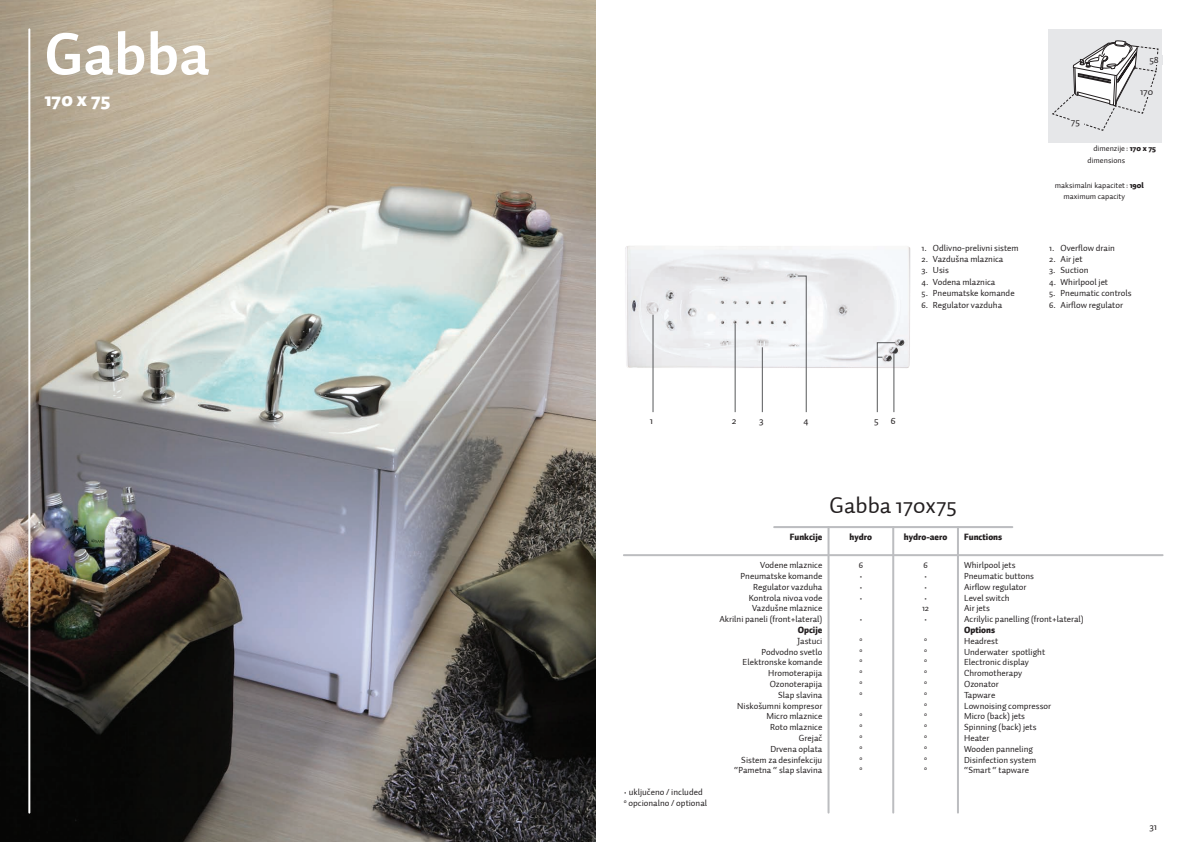
<style>
.page{position:relative;width:1191px;height:842px;background:#fff}
.page>*{position:absolute;margin:0;border:0;box-sizing:border-box;transform-origin:0 0}
.t1{font:60px "Auto 1 Bold LF";color:#fff}
.t2{font:23px "Auto 1";color:#231f20}
.t3{font:900 20px "Auto 1";color:#fff}
.t4{font:10px "Auto 1";color:#231f20}
.nuMERACIJA{font:9px "Auto 1";color:#231f20}
.t5{font:900 9px "Auto 1";color:#231f20}
.t6{font:8px "Auto 1";color:#231f20}
.s1{font-weight:900}
</style>
<div class="page">
<img style="left:625px;top:246px;width:286px;height:126px">
<div style="left:1048px;top:29px;width:114px;height:113px;background:#e6e7e9"></div>
<svg style="left:1052px;top:40px;width:106px;height:91px"></svg>
<img style="left:0;top:0;width:595px;height:842px">
<div style="left:1140px;top:87px;width:20px;height:10px;background:#e6e7e9"></div>
<div style="left:1070px;top:117px;width:14px;height:10px;background:#e6e7e9"></div>
<div style="left:1149px;top:55px;width:13px;height:10px;background:#e6e7e9"></div>
<hr style="left:892px;top:527px;width:2px;height:286px;background:#bcbdc0">
<hr style="left:827px;top:527px;width:2px;height:286px;background:#bcbdc0">
<hr style="left:957px;top:527px;width:2px;height:286px;background:#bcbdc0">
<hr style="left:624px;top:554px;width:538px;height:2px;background:#bcbdc0">
<hr style="left:774px;top:526px;width:238px;height:2px;background:#bcbdc0">
<hr style="left:653px;top:315px;width:1px;height:97px;background:#57585a">
<hr style="left:762px;top:347px;width:1px;height:65px;background:#57585a">
<hr style="left:735px;top:324px;width:1px;height:88px;background:#57585a">
<svg style="left:797px;top:276px;width:9px;height:136px"></svg>
<svg style="left:877px;top:342px;width:18px;height:70px"></svg>
<hr style="left:28px;top:29px;width:2px;height:784px;background:#fff">
<p class="t1" style="left:45px;top:15px;width:167px">Gabba</p>
<p class="t3" style="left:45px;top:86px;width:67px">170 x 75</p>
<p class="t4" style="left:1149px;top:53px;width:11px">58</p>
<p class="t4" style="left:1070px;top:115px;width:11px">75</p>
<p class="t4" style="left:1140px;top:85px;width:15px">170</p>
<p class="nuMERACIJA" style="left:921px;top:242px;width:99px">1. Odlivno-prelivni sistem</p>
<p class="nuMERACIJA" style="left:921px;top:253px;width:83px">2. Vazdušna mlaznica</p>
<p class="nuMERACIJA" style="left:921px;top:265px;width:29px">3. Usis</p>
<p class="nuMERACIJA" style="left:921px;top:276px;width:75px">4. Vodena mlaznica</p>
<p class="nuMERACIJA" style="left:921px;top:288px;width:95px">5. Pneumatske komande</p>
<p class="nuMERACIJA" style="left:921px;top:299px;width:82px">6. Regulator vazduha</p>
<p class="t6" style="left:1093px;top:144px;width:64px">dimenzije: <span class="s1">170 x 75</span></p>
<p class="t6" style="left:1087px;top:155px;width:39px">dimensions</p>
<p class="t6" style="left:1055px;top:180px;width:90px">maksimalni kapacitet: <span class="s1">190l</span></p>
<p class="t6" style="left:1063px;top:192px;width:63px">maximum capacity</p>
<p class="nuMERACIJA" style="left:1049px;top:242px;width:67px">1. Overflow drain</p>
<p class="nuMERACIJA" style="left:1049px;top:253px;width:35px">2. Air jet</p>
<p class="nuMERACIJA" style="left:1049px;top:265px;width:41px">3. Suction</p>
<p class="nuMERACIJA" style="left:1049px;top:276px;width:60px">4. Whirlpool jet</p>
<p class="nuMERACIJA" style="left:1049px;top:288px;width:84px">5. Pneumatic controls</p>
<p class="nuMERACIJA" style="left:1049px;top:299px;width:75px">6. Airflow regulator</p>
<p class="t4" style="left:650px;top:414px;width:5px">1</p>
<p class="t4" style="left:732px;top:414px;width:6px">2</p>
<p class="t4" style="left:759px;top:414px;width:6px">3</p>
<p class="t4" style="left:803px;top:414px;width:7px">4</p>
<p class="t4" style="left:874px;top:414px;width:6px">5</p>
<p class="t4" style="left:890px;top:414px;width:6px">6</p>
<p class="t2" style="left:829px;top:491px;width:129px">Gabba 170x75</p>
<p class="nuMERACIJA" style="left:624px;top:786px;width:80px">• uključeno / included</p>
<p class="nuMERACIJA" style="left:624px;top:797px;width:85px">º opcionalno / optional</p>
<p class="t5" style="left:789px;top:531px;width:34px">Funkcije</p>
<p class="t5" style="left:849px;top:531px;width:24px">hydro</p>
<p class="t5" style="left:904px;top:531px;width:45px">hydro-aero</p>
<p class="t5" style="left:964px;top:531px;width:40px">Functions</p>
<p class="nuMERACIJA" style="left:858px;top:560px;width:6px">6</p>
<p class="nuMERACIJA" style="left:859px;top:570px;width:5px">•</p>
<p class="nuMERACIJA" style="left:859px;top:581px;width:5px">•</p>
<p class="nuMERACIJA" style="left:859px;top:592px;width:5px">•</p>
<p class="nuMERACIJA" style="left:859px;top:614px;width:5px">•</p>
<p class="nuMERACIJA" style="left:859px;top:635px;width:4px">º</p>
<p class="nuMERACIJA" style="left:859px;top:646px;width:4px">º</p>
<p class="nuMERACIJA" style="left:859px;top:657px;width:4px">º</p>
<p class="nuMERACIJA" style="left:859px;top:668px;width:4px">º</p>
<p class="nuMERACIJA" style="left:859px;top:678px;width:4px">º</p>
<p class="nuMERACIJA" style="left:859px;top:689px;width:4px">º</p>
<p class="nuMERACIJA" style="left:859px;top:711px;width:4px">º</p>
<p class="nuMERACIJA" style="left:859px;top:722px;width:4px">º</p>
<p class="nuMERACIJA" style="left:859px;top:732px;width:4px">º</p>
<p class="nuMERACIJA" style="left:859px;top:743px;width:4px">º</p>
<p class="nuMERACIJA" style="left:859px;top:754px;width:4px">º</p>
<p class="nuMERACIJA" style="left:859px;top:765px;width:4px">º</p>
<p class="nuMERACIJA" style="left:760px;top:560px;width:64px">Vodene mlaznice</p>
<p class="nuMERACIJA" style="left:740px;top:570px;width:83px">Pneumatske komande</p>
<p class="nuMERACIJA" style="left:753px;top:581px;width:71px">Regulator vazduha</p>
<p class="nuMERACIJA" style="left:748px;top:592px;width:75px">Kontrola nivoa vode</p>
<p class="nuMERACIJA" style="left:752px;top:603px;width:72px">Vazdušne mlaznice</p>
<p class="nuMERACIJA" style="left:719px;top:614px;width:104px">Akrilni paneli (front+lateral)</p>
<p class="t5" style="left:797px;top:624px;width:26px">Opcije</p>
<p class="nuMERACIJA" style="left:797px;top:635px;width:27px">Jastuci</p>
<p class="nuMERACIJA" style="left:761px;top:646px;width:63px">Podvodno svetlo</p>
<p class="nuMERACIJA" style="left:742px;top:657px;width:81px">Elektronske komande</p>
<p class="nuMERACIJA" style="left:768px;top:668px;width:56px">Hromoterapija</p>
<p class="nuMERACIJA" style="left:769px;top:678px;width:54px">Ozonoterapija</p>
<p class="nuMERACIJA" style="left:778px;top:689px;width:46px">Slap slavina</p>
<p class="nuMERACIJA" style="left:737px;top:700px;width:87px">Niskošumni kompresor</p>
<p class="nuMERACIJA" style="left:766px;top:711px;width:57px">Micro mlaznice</p>
<p class="nuMERACIJA" style="left:770px;top:722px;width:54px">Roto mlaznice</p>
<p class="nuMERACIJA" style="left:799px;top:732px;width:25px">Grejač</p>
<p class="nuMERACIJA" style="left:770px;top:743px;width:53px">Drvena oplata</p>
<p class="nuMERACIJA" style="left:741px;top:754px;width:83px">Sistem za desinfekciju</p>
<p class="nuMERACIJA" style="left:734px;top:765px;width:90px">“Pametna “ slap slavina</p>
<p class="nuMERACIJA" style="left:964px;top:560px;width:53px">Whirlpool jets</p>
<p class="nuMERACIJA" style="left:964px;top:570px;width:71px">Pneumatic buttons</p>
<p class="nuMERACIJA" style="left:964px;top:581px;width:64px">Airflow regulator</p>
<p class="nuMERACIJA" style="left:964px;top:592px;width:47px">Level switch</p>
<p class="nuMERACIJA" style="left:964px;top:603px;width:27px">Air jets</p>
<p class="nuMERACIJA" style="left:964px;top:614px;width:121px">Acrilylic panelling (front+lateral)</p>
<p class="t5" style="left:964px;top:624px;width:33px">Options</p>
<p class="nuMERACIJA" style="left:964px;top:635px;width:36px">Headrest</p>
<p class="nuMERACIJA" style="left:964px;top:646px;width:83px">Underwater spotlight</p>
<p class="nuMERACIJA" style="left:964px;top:657px;width:66px">Electronic display</p>
<p class="nuMERACIJA" style="left:964px;top:668px;width:60px">Chromotherapy</p>
<p class="nuMERACIJA" style="left:964px;top:678px;width:36px">Ozonator</p>
<p class="nuMERACIJA" style="left:964px;top:689px;width:33px">Tapware</p>
<p class="nuMERACIJA" style="left:964px;top:700px;width:89px">Lownoising compressor</p>
<p class="nuMERACIJA" style="left:964px;top:711px;width:63px">Micro (back) jets</p>
<p class="nuMERACIJA" style="left:964px;top:722px;width:74px">Spinning (back) jets</p>
<p class="nuMERACIJA" style="left:964px;top:732px;width:27px">Heater</p>
<p class="nuMERACIJA" style="left:964px;top:743px;width:70px">Wooden panneling</p>
<p class="nuMERACIJA" style="left:964px;top:754px;width:74px">Disinfection system</p>
<p class="nuMERACIJA" style="left:964px;top:765px;width:66px">“Smart “ tapware</p>
<p class="nuMERACIJA" style="left:923px;top:560px;width:6px">6</p>
<p class="nuMERACIJA" style="left:924px;top:570px;width:5px">•</p>
<p class="nuMERACIJA" style="left:924px;top:581px;width:5px">•</p>
<p class="nuMERACIJA" style="left:924px;top:592px;width:5px">•</p>
<p class="nuMERACIJA" style="left:922px;top:603px;width:8px">12</p>
<p class="nuMERACIJA" style="left:924px;top:614px;width:5px">•</p>
<p class="nuMERACIJA" style="left:924px;top:635px;width:4px">º</p>
<p class="nuMERACIJA" style="left:924px;top:646px;width:4px">º</p>
<p class="nuMERACIJA" style="left:924px;top:657px;width:4px">º</p>
<p class="nuMERACIJA" style="left:924px;top:668px;width:4px">º</p>
<p class="nuMERACIJA" style="left:924px;top:678px;width:4px">º</p>
<p class="nuMERACIJA" style="left:924px;top:689px;width:4px">º</p>
<p class="nuMERACIJA" style="left:924px;top:700px;width:4px">º</p>
<p class="nuMERACIJA" style="left:924px;top:711px;width:4px">º</p>
<p class="nuMERACIJA" style="left:924px;top:722px;width:4px">º</p>
<p class="nuMERACIJA" style="left:924px;top:732px;width:4px">º</p>
<p class="nuMERACIJA" style="left:924px;top:743px;width:4px">º</p>
<p class="nuMERACIJA" style="left:924px;top:754px;width:4px">º</p>
<p class="nuMERACIJA" style="left:924px;top:765px;width:4px">º</p>
<p class="t4" style="left:1149px;top:820px;width:9px">31</p>
</div>
